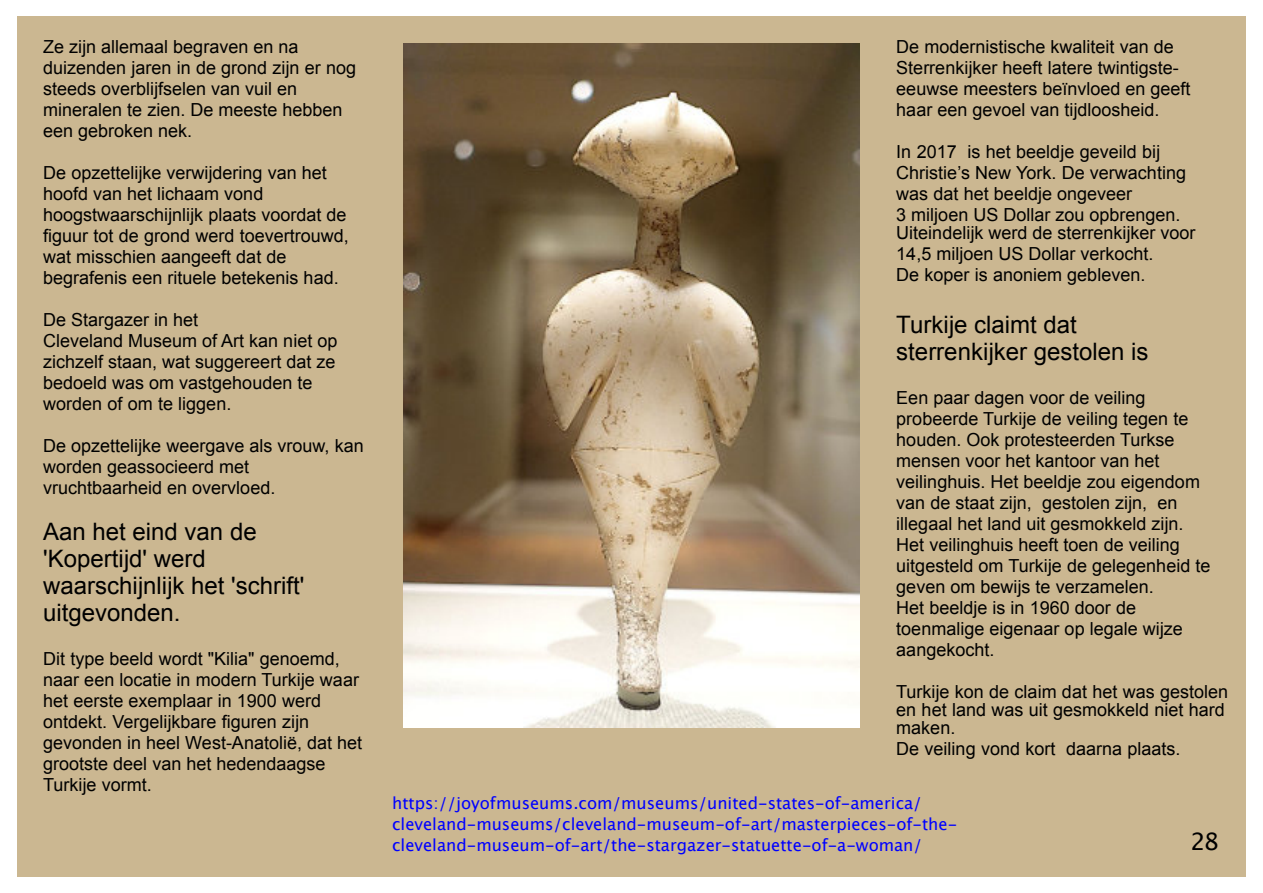
<style>
.page{position:relative;width:1263px;height:893px;background:#fff}
.page>*{position:absolute;margin:0;border:0;box-sizing:border-box;transform-origin:0 0}
.t1{font:24px/27px "Arial";color:#000}
.t2{font:24px "Lucida Grande";color:#000}
.t3{font:18px/21px "Arial";color:#000}
.t4{font:16.5px/21px "Lucida Grande";color:#00f}
</style>
<div class="page">
<div style="left:18px;top:16px;width:1228px;height:860px;background:#cbb791"></div>
<img style="left:404px;top:44px;width:455px;height:683px">
<p class="t3" style="left:43px;top:37px;width:314px">Ze zĳn allemaal begraven en na duizenden jaren in de grond zĳn er nog steeds overblĳfselen van vuil en mineralen te zien. De meeste hebben een gebroken nek.</p>
<p class="t3" style="left:43px;top:163px;width:307px">De opzettelĳke verwĳdering van het hoofd van het lichaam vond hoogstwaarschĳnlĳk plaats voordat de figuur tot de grond werd toevertrouwd, wat misschien aangeeft dat de begrafenis een rituele betekenis had.</p>
<p class="t3" style="left:43px;top:310px;width:296px">De Stargazer in het<br>Cleveland Museum of Art kan niet op zichzelf staan, wat suggereert dat ze bedoeld was om vastgehouden te worden of om te liggen.</p>
<p class="t3" style="left:43px;top:436px;width:322px">De opzettelĳke weergave als vrouw, kan worden geassocieerd met vruchtbaarheid en overvloed.</p>
<h1 class="t1" style="left:43px;top:520px;width:263px">Aan het eind van de 'Kopertĳd' werd waarschĳnlĳk het 'schrift' uitgevonden.</h1>
<p class="t3" style="left:43px;top:649px;width:320px">Dit type beeld wordt "Kilia" genoemd, naar een locatie in modern Turkĳe waar het eerste exemplaar in 1900 werd ontdekt. Vergelĳkbare figuren zĳn gevonden in heel West-Anatolië, dat het grootste deel van het hedendaagse Turkĳe vormt.</p>
<p class="t3" style="left:896px;top:37px;width:296px">De modernistische kwaliteit van de Sterrenkĳker heeft latere twintigste&shy;eeuwse meesters beïnvloed en geeft haar een gevoel van tĳdloosheid.</p>
<p class="t3" style="left:896px;top:142px;width:291px">In 2017 is het beeldje geveild bĳ<br>Christie’s New York. De verwachting was dat het beeldje ongeveer<br>3 miljoen US Dollar zou opbrengen.</p>
<p class="t3" style="left:896px;top:223px;width:301px">Uiteindelĳk werd de sterrenkĳker voor<br>14,5 miljoen US Dollar verkocht.<br>De koper is anoniem gebleven.</p>
<h1 class="t1" style="left:896px;top:313px;width:254px">Turkĳe claimt dat sterrenkĳker gestolen is</h1>
<p class="t3" style="left:896px;top:388px;width:316px">Een paar dagen voor de veiling probeerde Turkĳe de veiling tegen te houden. Ook protesteerden Turkse mensen voor het kantoor van het veilinghuis. Het beeldje zou eigendom van de staat zĳn, gestolen zĳn, en illegaal het land uit gesmokkeld zĳn.<br>Het veilinghuis heeft toen de veiling uitgesteld om Turkĳe de gelegenheid te geven om bewĳs te verzamelen.<br>Het beeldje is in 1960 door de toenmalige eigenaar op legale wĳze aangekocht.</p>
<p class="t3" style="left:896px;top:684px;width:333px;line-height:18px">Turkĳe kon de claim dat het was gestolen en het land was uit gesmokkeld niet hard maken.</p>
<p class="t3" style="left:896px;top:739px;width:286px">De veiling vond kort daarna plaats.</p>
<p class="t4" style="left:392px;top:793px;width:567px">https://joyofmuseums.com/museums/united-states-of-america/ cleveland-museums/cleveland-museum-of-art/masterpieces-of-the&shy;cleveland-museum-of-art/the-stargazer-statuette-of-a-woman/</p>
<h1 class="t2" style="left:1190px;top:830px;width:30px">28</h1>
</div>
